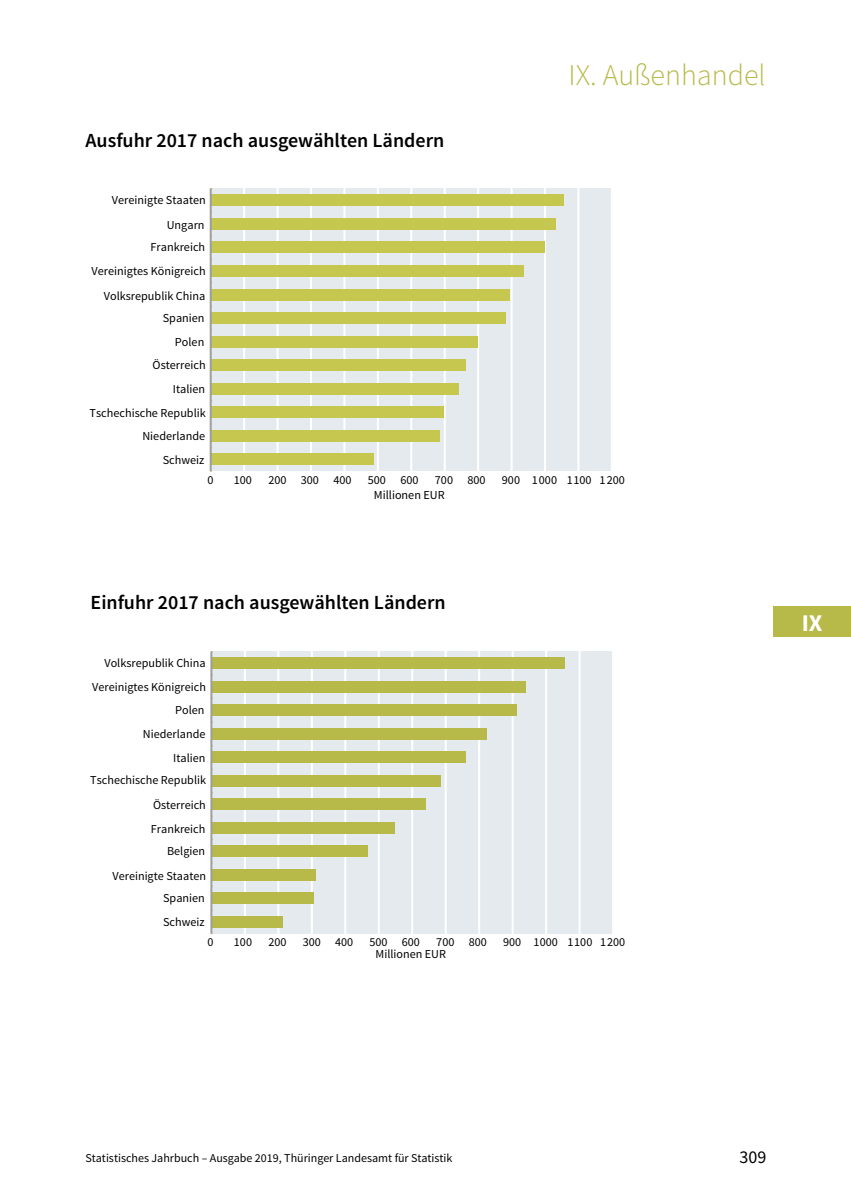
<style>
.page{position:relative;width:851px;height:1191px;background:#fff}
.page>*{position:absolute;margin:0;border:0;box-sizing:border-box;transform-origin:0 0}
.t1{font:300 30px "Source Sans Pro";color:#b7b949}
.t2{font:700 24px "Source Sans Pro";color:#fff}
.Grafiküberschrift{font:600 20px "Source Sans Pro";color:#000}
.t3{font:18px "Source Sans Pro";color:#000}
.t4{font:12.2px "Source Sans Pro";color:#000}
.t5{font:12px "Source Sans Pro";color:#000}
</style>
<div class="page">
<div style="left:773px;top:607px;width:77px;height:30px;background:#b7b949"></div>
<div style="left:211px;top:188px;width:400px;height:283px;background:#e4eaed"></div>
<hr style="left:243px;top:188px;width:2px;height:283px;background:#fff">
<hr style="left:276px;top:188px;width:2px;height:283px;background:#fff">
<hr style="left:310px;top:188px;width:2px;height:283px;background:#fff">
<hr style="left:343px;top:188px;width:2px;height:283px;background:#fff">
<hr style="left:377px;top:188px;width:2px;height:283px;background:#fff">
<hr style="left:410px;top:188px;width:2px;height:283px;background:#fff">
<hr style="left:443px;top:188px;width:2px;height:283px;background:#fff">
<hr style="left:477px;top:188px;width:2px;height:283px;background:#fff">
<hr style="left:510px;top:188px;width:2px;height:283px;background:#fff">
<hr style="left:544px;top:188px;width:2px;height:283px;background:#fff">
<hr style="left:577px;top:188px;width:2px;height:283px;background:#fff">
<hr style="left:610px;top:188px;width:2px;height:283px;background:#fff">
<div style="left:211px;top:194px;width:352px;height:12px;background:#c6c74e"></div>
<div style="left:211px;top:218px;width:344px;height:12px;background:#c6c74e"></div>
<div style="left:211px;top:241px;width:334px;height:12px;background:#c6c74e"></div>
<div style="left:211px;top:265px;width:312px;height:12px;background:#c6c74e"></div>
<div style="left:211px;top:289px;width:299px;height:11px;background:#c6c74e"></div>
<div style="left:211px;top:312px;width:295px;height:12px;background:#c6c74e"></div>
<div style="left:211px;top:336px;width:267px;height:11px;background:#c6c74e"></div>
<div style="left:211px;top:359px;width:254px;height:12px;background:#c6c74e"></div>
<div style="left:211px;top:383px;width:247px;height:12px;background:#c6c74e"></div>
<div style="left:211px;top:406px;width:233px;height:12px;background:#c6c74e"></div>
<div style="left:211px;top:430px;width:228px;height:12px;background:#c6c74e"></div>
<div style="left:211px;top:453px;width:163px;height:12px;background:#c6c74e"></div>
<hr style="left:210px;top:188px;width:2px;height:283px;background:#9c9e9f">
<div style="left:211px;top:651px;width:402px;height:282px;background:#e4eaed"></div>
<hr style="left:244px;top:651px;width:2px;height:282px;background:#fff">
<hr style="left:277px;top:651px;width:2px;height:282px;background:#fff">
<hr style="left:311px;top:651px;width:2px;height:282px;background:#fff">
<hr style="left:344px;top:651px;width:2px;height:282px;background:#fff">
<hr style="left:378px;top:651px;width:2px;height:282px;background:#fff">
<hr style="left:411px;top:651px;width:2px;height:282px;background:#fff">
<hr style="left:444px;top:651px;width:2px;height:282px;background:#fff">
<hr style="left:478px;top:651px;width:2px;height:282px;background:#fff">
<hr style="left:511px;top:651px;width:2px;height:282px;background:#fff">
<hr style="left:545px;top:651px;width:2px;height:282px;background:#fff">
<hr style="left:578px;top:651px;width:2px;height:282px;background:#fff">
<hr style="left:612px;top:651px;width:2px;height:282px;background:#fff">
<div style="left:211px;top:657px;width:353px;height:12px;background:#b7b949"></div>
<div style="left:211px;top:681px;width:315px;height:11px;background:#b7b949"></div>
<div style="left:211px;top:704px;width:306px;height:12px;background:#b7b949"></div>
<div style="left:211px;top:728px;width:276px;height:11px;background:#b7b949"></div>
<div style="left:211px;top:751px;width:254px;height:12px;background:#b7b949"></div>
<div style="left:211px;top:775px;width:229px;height:11px;background:#b7b949"></div>
<div style="left:211px;top:798px;width:215px;height:12px;background:#b7b949"></div>
<div style="left:211px;top:822px;width:183px;height:11px;background:#b7b949"></div>
<div style="left:211px;top:845px;width:156px;height:12px;background:#b7b949"></div>
<div style="left:211px;top:869px;width:104px;height:11px;background:#b7b949"></div>
<div style="left:211px;top:892px;width:103px;height:12px;background:#b7b949"></div>
<div style="left:211px;top:916px;width:72px;height:11px;background:#b7b949"></div>
<hr style="left:210px;top:651px;width:2px;height:282px;background:#9c9e9f">
<p class="Grafiküberschrift" style="left:86px;top:128px;width:360px">Ausfuhr 2017 nach ausgewählten Ländern</p>
<p class="t4" style="left:112px;top:193px;width:95px">Vereinigte Staaten</p>
<p class="t4" style="left:167px;top:217px;width:39px">Ungarn</p>
<p class="t4" style="left:150px;top:239px;width:56px">Frankreich</p>
<p class="t4" style="left:92px;top:264px;width:115px">Vereinigtes Königreich</p>
<p class="t4" style="left:104px;top:288px;width:103px">Volksrepublik China</p>
<p class="t4" style="left:163px;top:310px;width:43px">Spanien</p>
<p class="t4" style="left:175px;top:335px;width:31px">Polen</p>
<p class="t4" style="left:152px;top:357px;width:55px">Österreich</p>
<p class="t4" style="left:173px;top:381px;width:34px">Italien</p>
<p class="t4" style="left:90px;top:406px;width:118px">Tschechische Republik</p>
<p class="t4" style="left:142px;top:428px;width:64px">Niederlande</p>
<p class="t4" style="left:163px;top:452px;width:43px">Schweiz</p>
<h1 class="t1" style="left:568px;top:57px;width:198px">IX. Außenhandel</h1>
<p class="t4" style="left:207px;top:473px;width:8px">0</p>
<p class="t4" style="left:234px;top:473px;width:20px">100</p>
<p class="t4" style="left:268px;top:473px;width:85px">200 300 400</p>
<p class="t4" style="left:368px;top:473px;width:52px">500 600</p>
<p class="t4" style="left:435px;top:473px;width:52px">700 800</p>
<p class="t4" style="left:502px;top:473px;width:124px">900 1000 1100 1200</p>
<p class="t4" style="left:374px;top:487px;width:72px">Millionen EUR</p>
<p class="Grafiküberschrift" style="left:91px;top:590px;width:356px">Einfuhr 2017 nach ausgewählten Ländern</p>
<p class="t4" style="left:104px;top:655px;width:103px">Volksrepublik China</p>
<p class="t4" style="left:92px;top:680px;width:115px">Vereinigtes Königreich</p>
<p class="t4" style="left:175px;top:702px;width:31px">Polen</p>
<p class="t4" style="left:143px;top:726px;width:64px">Niederlande</p>
<p class="t4" style="left:173px;top:750px;width:34px">Italien</p>
<p class="t4" style="left:90px;top:773px;width:117px">Tschechische Republik</p>
<p class="t4" style="left:153px;top:797px;width:54px">Österreich</p>
<p class="t4" style="left:151px;top:821px;width:56px">Frankreich</p>
<p class="t4" style="left:167px;top:843px;width:39px">Belgien</p>
<p class="t4" style="left:112px;top:868px;width:95px">Vereinigte Staaten</p>
<p class="t4" style="left:163px;top:890px;width:43px">Spanien</p>
<p class="t4" style="left:163px;top:914px;width:43px">Schweiz</p>
<p class="t4" style="left:208px;top:934px;width:8px">0</p>
<p class="t4" style="left:234px;top:934px;width:20px">100</p>
<p class="t4" style="left:268px;top:934px;width:20px">200</p>
<p class="t4" style="left:303px;top:934px;width:52px">300 400</p>
<p class="t4" style="left:369px;top:934px;width:52px">500 600</p>
<p class="t4" style="left:436px;top:934px;width:52px">700 800</p>
<p class="t4" style="left:503px;top:934px;width:124px">900 1000 1100 1200</p>
<p class="t4" style="left:375px;top:947px;width:72px">Millionen EUR</p>
<h2 class="t2" style="left:801px;top:608px;width:22px">IX</h2>
<p class="t5" style="left:86px;top:1151px;width:368px">Statistisches Jahrbuch – Ausgabe 2019, Thüringer Landesamt für Statistik</p>
<h3 class="t3" style="left:739px;top:1145px;width:28px">309</h3>
</div>
